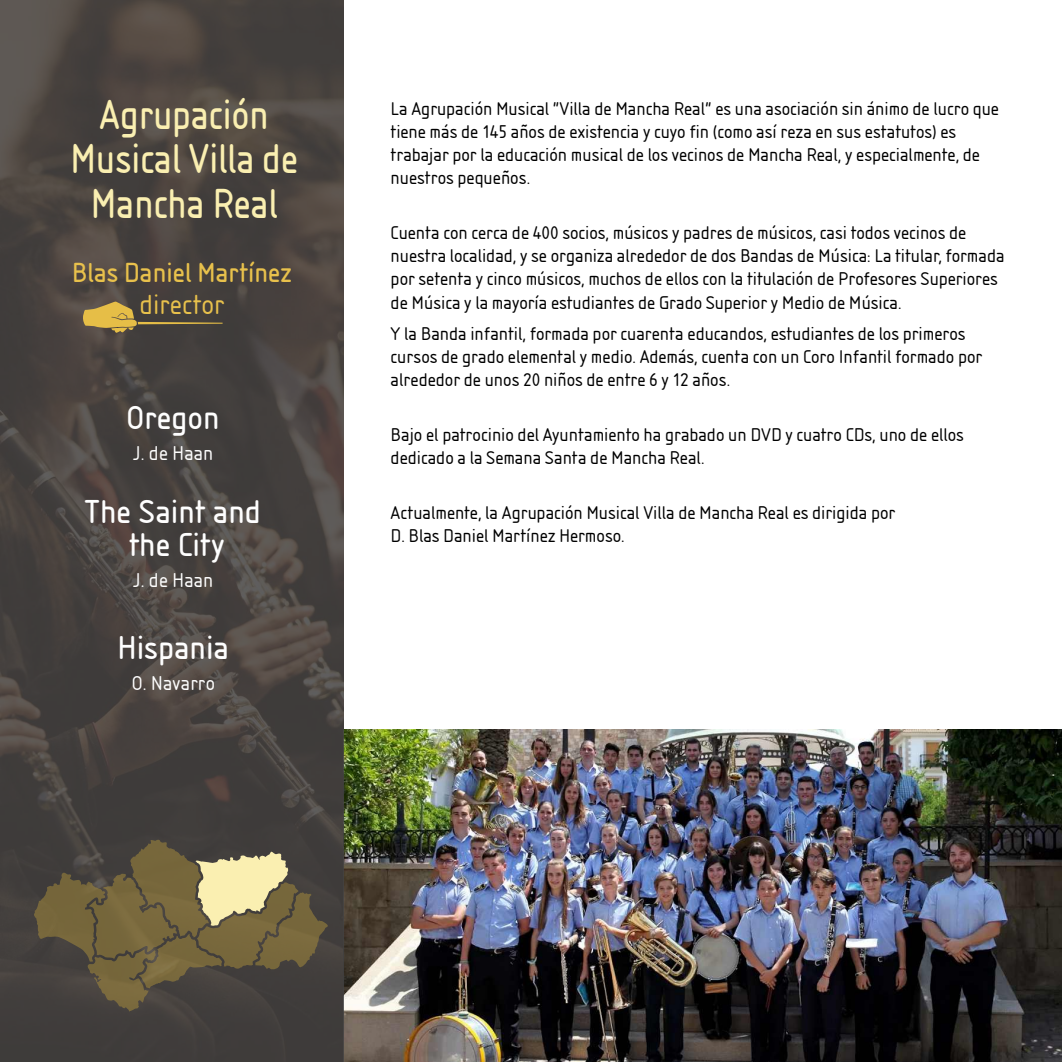
<style>
.page{position:relative;width:1062px;height:1062px;background:#fff}
.page>*{position:absolute;margin:0;border:0;box-sizing:border-box;transform-origin:0 0}
.t1{font:700 43.75px/44.4px "ST Isonorm";color:#faefb1;text-align:center;scale:.92 1}
.t2{font:700 34.65px/32.6px "ST Isonorm";color:#fefefe;text-align:center}
.t3{font:700 28.88px "ST Isonorm";color:#e8c14c}
.t4{font:28.88px "ST Isonorm";color:#e8c14c}
.t5{font:21px "ST Isonorm";letter-spacing:.01em;color:#fefefe}
.t6{font:19.25px/23.1px "ST Isonorm";color:#000}
</style>
<div class="page">
<img style="left:344px;top:729px;width:718px;height:333px">
<div style="left:0;top:0;width:344px;height:1062px;background:#434242;opacity:.85"></div>
<svg style="left:34px;top:839px;width:294px;height:172px;background:#696046"></svg>
<svg style="left:80px;top:301px;width:142px;height:32px;background:#706140"></svg>
<h1 class="t1" style="left:70px;top:94px;width:249px">Agrupación<br>Musical Villa de<br>Mancha Real</h1>
<h3 class="t3" style="left:72px;top:259px;width:221px">Blas Daniel Martínez</h3>
<h3 class="t4" style="left:139px;top:290px;width:86px">director</h3>
<h2 class="t2" style="left:126px;top:402px;width:95px">Oregon</h2>
<p class="t5" style="left:133px;top:443px;width:82px">J. de Haan</p>
<h2 class="t2" style="left:85px;top:496px;width:178px">The Saint and the City</h2>
<p class="t5" style="left:133px;top:570px;width:82px">J. de Haan</p>
<h2 class="t2" style="left:117px;top:632px;width:114px">Hispania</h2>
<p class="t5" style="left:132px;top:672px;width:85px">O. Navarro</p>
<p class="t6" style="left:390px;top:98px;width:610px">La Agrupación Musical "Villa de Mancha Real" es una asociación sin ánimo de lucro que tiene más de 145 años de existencia y cuyo fin (como así reza en sus estatutos) es trabajar por la educación musical de los vecinos de Mancha Real, y especialmente, de nuestros pequeños.</p>
<p class="t6" style="left:390px;top:222px;width:615px">Cuenta con cerca de 400 socios, músicos y padres de músicos, casi todos vecinos de nuestra localidad, y se organiza alrededor de dos Bandas de Música: La titular, formada por setenta y cinco músicos, muchos de ellos con la titulación de Profesores Superiores de Música y la mayoría estudiantes de Grado Superior y Medio de Música.</p>
<p class="t6" style="left:390px;top:323px;width:593px">Y la Banda infantil, formada por cuarenta educandos, estudiantes de los primeros cursos de grado elemental y medio. Además, cuenta con un Coro Infantil formado por alrededor de unos 20 niños de entre 6 y 12 años.</p>
<p class="t6" style="left:390px;top:424px;width:575px">Bajo el patrocinio del Ayuntamiento ha grabado un DVD y cuatro CDs, uno de ellos dedicado a la Semana Santa de Mancha Real.</p>
<p class="t6" style="left:390px;top:502px;width:506px">Actualmente, la Agrupación Musical Villa de Mancha Real es dirigida por<br>D. Blas Daniel Martínez Hermoso.</p>
</div>
